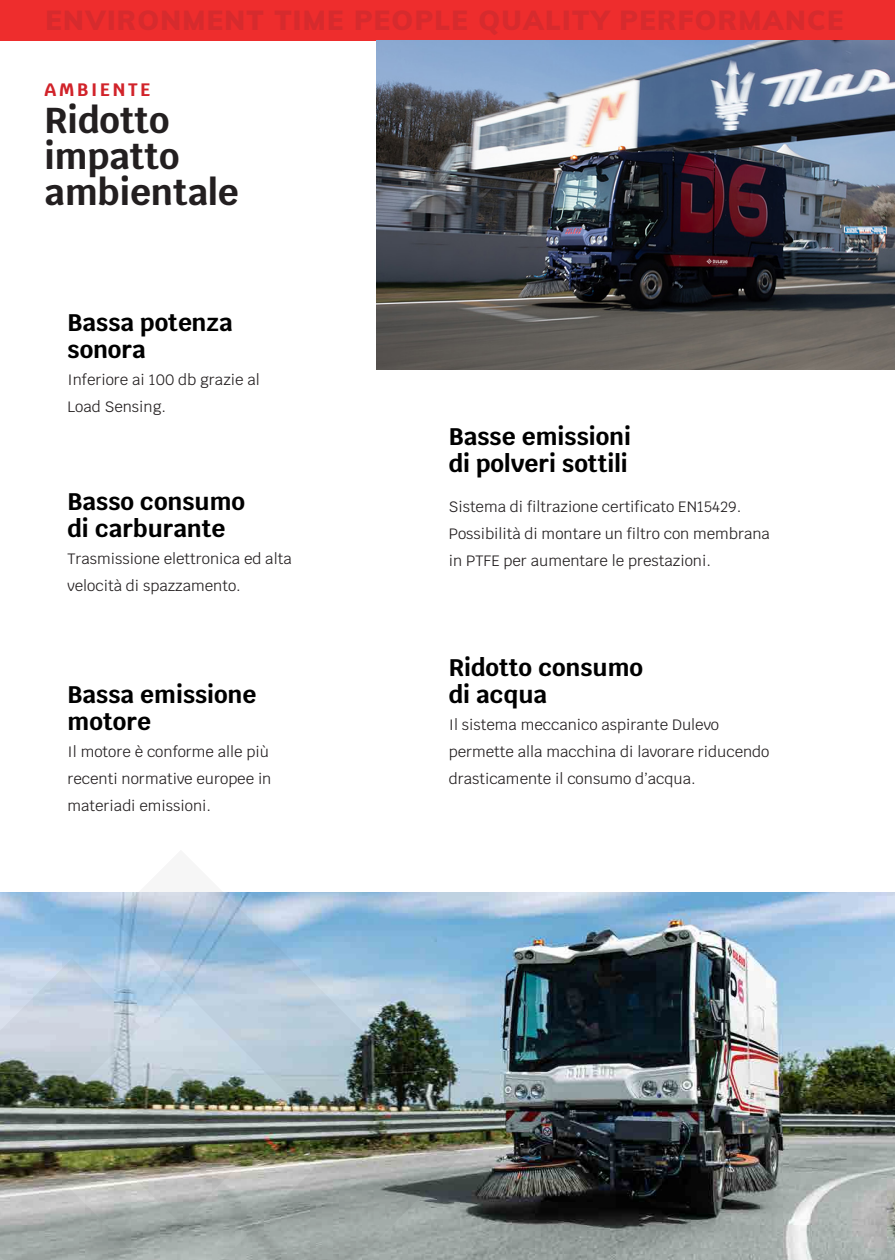
<style>
.page{position:relative;width:895px;height:1260px;background:#fff}
.page>*{position:absolute;margin:0;border:0;box-sizing:border-box;transform-origin:0 0}
.t1{font:700 36px "Krub";color:#231f20}
.t2{font:900 27px "Muli";letter-spacing:.05em;color:#d62b2e}
.t3{font:700 24px/27px "Krub";color:#000}
.t4{font:700 18px "Krub";letter-spacing:.15em;color:#d1232a}
.Paragrafo{font:15px/27px "Krub";color:#231f20}
</style>
<div class="page">
<div style="left:0;top:0;width:894px;height:41px;background:#ee2d2d"></div>
<img style="left:0;top:892px;width:894px;height:368px">
<img style="left:376px;top:41px;width:518px;height:328px">
<img style="left:112px;top:892px;width:362px;height:368px">
<svg style="left:249px;top:1066px;width:10px;height:157px;background:#8f978c"></svg>
<img style="left:0;top:958px;width:249px;height:302px">
<h2 class="t2" style="left:46px;top:1px;width:799px">ENVIRONMENT TIME PEOPLE QUALITY PERFORMANCE</h2>
<p class="t4" style="left:45px;top:79px;width:107px">AMBIENTE</p>
<p class="t1" style="left:45px;top:99px;width:126px">Ridotto</p>
<p class="t1" style="left:45px;top:135px;width:136px">impatto</p>
<p class="t1" style="left:45px;top:171px;width:196px">ambientale</p>
<p class="t3" style="left:68px;top:309px;width:167px">Bassa potenza</p>
<p class="t3" style="left:68px;top:336px;width:80px">sonora</p>
<p class="Paragrafo" style="left:68px;top:366px;width:194px">Inferiore ai 100 db grazie al<br>Load Sensing.</p>
<p class="t3" style="left:68px;top:488px;width:179px">Basso consumo</p>
<p class="t3" style="left:68px;top:515px;width:159px">di carburante</p>
<p class="Paragrafo" style="left:68px;top:545px;width:226px">Trasmissione elettronica ed alta velocità di spazzamento.</p>
<p class="t3" style="left:68px;top:681px;width:190px">Bassa emissione motore</p>
<p class="Paragrafo" style="left:68px;top:738px;width:205px">Il motore è conforme alle più recenti normative europee in materiadi emissioni.</p>
<p class="t3" style="left:449px;top:423px;width:184px">Basse emissioni</p>
<p class="t3" style="left:449px;top:450px;width:180px">di polveri sottili</p>
<p class="Paragrafo" style="left:449px;top:493px;width:323px">Sistema di filtrazione certificato EN15429.<br>Possibilità di montare un filtro con membrana in PTFE per aumentare le prestazioni.</p>
<p class="t3" style="left:449px;top:654px;width:196px">Ridotto consumo</p>
<p class="t3" style="left:449px;top:681px;width:100px">di acqua</p>
<p class="Paragrafo" style="left:449px;top:711px;width:272px">Il sistema meccanico aspirante Dulevo</p>
<p class="Paragrafo" style="left:449px;top:738px;width:322px">permette alla macchina di lavorare riducendo drasticamente il consumo d’acqua.</p>
</div>
